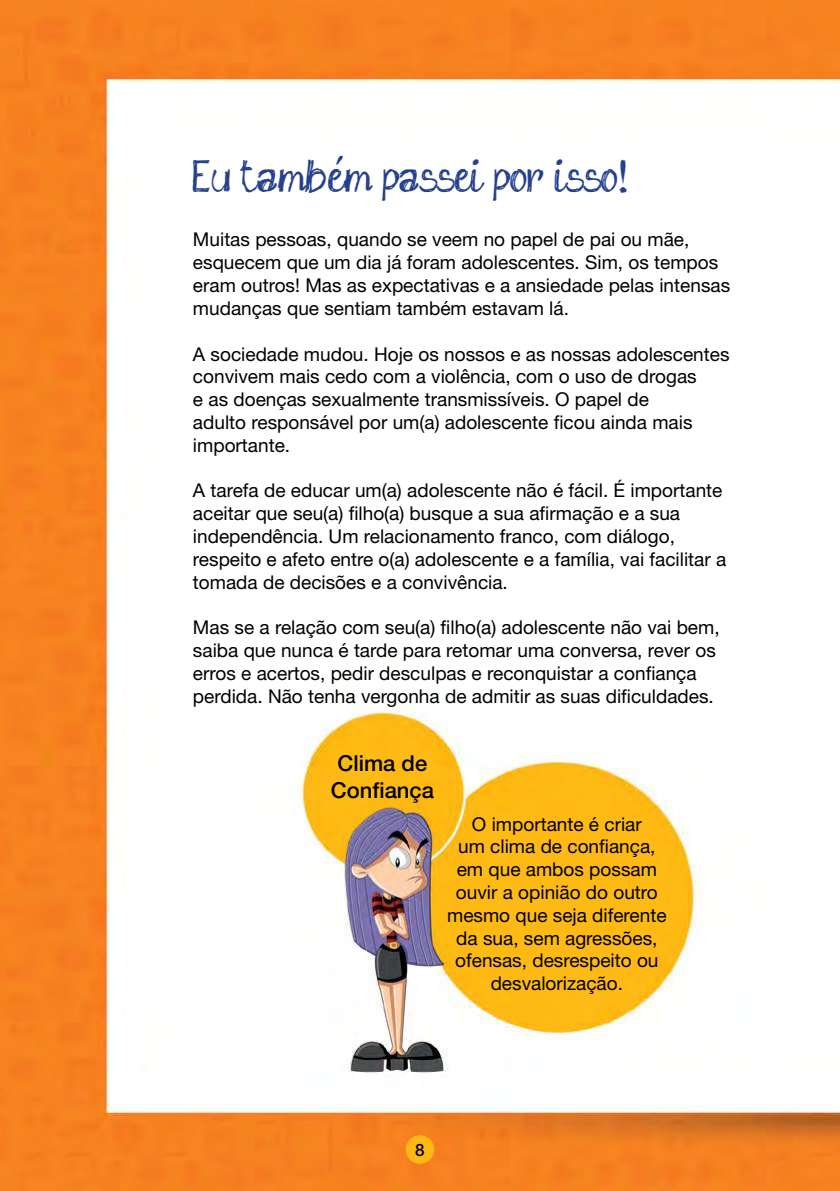
<style>
.page{position:relative;width:840px;height:1191px;background:#fff}
.page>*{position:absolute;margin:0;border:0;box-sizing:border-box;transform-origin:0 0}
.t1{font:46px "sketch me FREE version";color:#25408f}
.t2{font:41.4px "A Massa Falida 1";color:#25408f}
.t3{font:500 22px/26.4px "Helvetica Neue";color:#000;text-align:center}
.t4{font:19px/22.8px "Helvetica Neue";color:#000}
.t5{font:500 17px "Helvetica Neue";color:#000}
.s1{font-family:"A Massa Falida 1"}
</style>
<div class="page">
<img style="left:0;top:0;width:839px;height:1191px">
<div style="left:405px;top:1135px;width:29px;height:28px;background:#fdb913;border-radius:50%"></div>
<h2 class="t2" style="left:336px;top:152px;width:8px">´</h2>
<h1 class="t1" style="left:193px;top:158px;width:435px">Eu tambem passei por isso<span class="s1">!</span></h1>
<p class="t4" style="left:193px;top:228px;width:538px">Muitas pessoas, quando se veem no papel de pai ou mãe, esquecem que um dia já foram adolescentes. Sim, os tempos eram outros! Mas as expectativas e a ansiedade pelas intensas mudanças que sentiam também estavam lá.</p>
<p class="t4" style="left:193px;top:342px;width:537px">A sociedade mudou. Hoje os nossos e as nossas adolescentes convivem mais cedo com a violência, com o uso de drogas<br>e as doenças sexualmente transmissíveis. O papel de<br>adulto responsável por um(a) adolescente ficou ainda mais importante.</p>
<p class="t4" style="left:193px;top:479px;width:534px">A tarefa de educar um(a) adolescente não é fácil. É importante aceitar que seu(a) filho(a) busque a sua afirmação e a sua independência. Um relacionamento franco, com diálogo, respeito e afeto entre o(a) adolescente e a família, vai facilitar a tomada de decisões e a convivência.</p>
<p class="t4" style="left:193px;top:616px;width:528px">Mas se a relação com seu(a) filho(a) adolescente não vai bem, saiba que nunca é tarde para retomar uma conversa, rever os erros e acertos, pedir desculpas e reconquistar a confiança perdida. Não tenha vergonha de admitir as suas dificuldades.</p>
<p class="t3" style="left:331px;top:750px;width:105px">Clima de<br>Confiança</p>
<p class="t4" style="left:447px;top:812px;width:221px;text-align:center">O importante é criar<br>um clima de confiança, em que ambos possam ouvir a opinião do outro mesmo que seja diferente da sua, sem agressões, ofensas, desrespeito ou desvalorização.</p>
<p class="t5" style="left:415px;top:1139px;width:11px">8</p>
</div>
